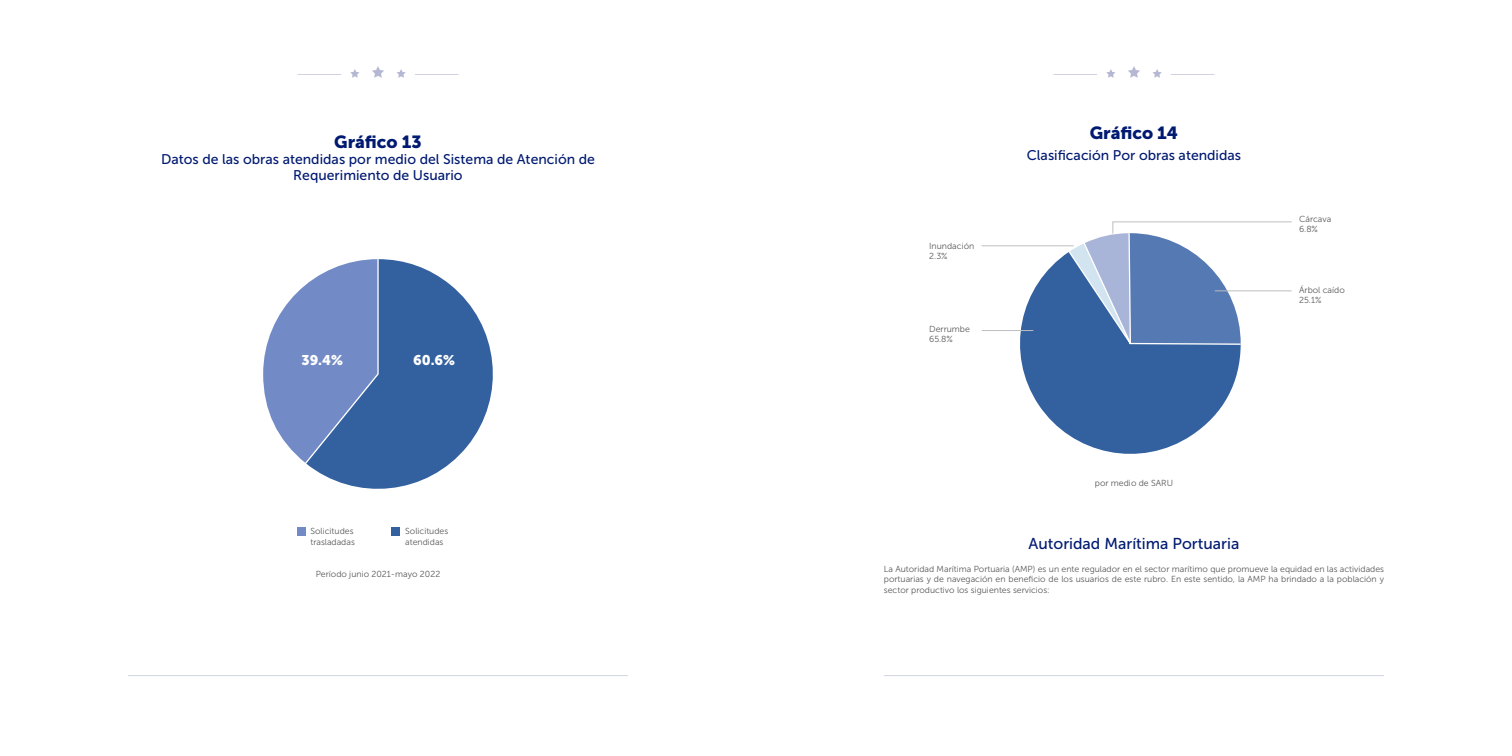
<style>
.page{position:relative;width:1512px;height:756px;background:#fff}
.page>*{position:absolute;margin:0;border:0;box-sizing:border-box;transform-origin:0 0}
.t1{font:17.5px "Museo Sans 900";color:#001a71}
.t2{font:15.75px "Museo Sans 500";color:#001a71}
.t3{font:14px/15.8px "Museo Sans 500";color:#001a71;text-align:center}
.t4{font:14px "Museo Sans 900";color:#fff}
.t5{font:8.75px/10.5px "Museo Sans 300";color:#58595b}
</style>
<div class="page">
<hr style="left:297px;top:74px;width:44px;height:1px;background:#b5b8d2">
<hr style="left:415px;top:74px;width:44px;height:1px;background:#b5b8d2">
<svg style="left:372px;top:66px;width:12px;height:12px"></svg>
<svg style="left:397px;top:69px;width:9px;height:9px"></svg>
<svg style="left:350px;top:69px;width:9px;height:9px"></svg>
<hr style="left:1053px;top:74px;width:44px;height:1px;background:#b5b8d2">
<hr style="left:1171px;top:74px;width:44px;height:1px;background:#b5b8d2">
<svg style="left:1128px;top:66px;width:12px;height:12px"></svg>
<svg style="left:1153px;top:69px;width:9px;height:9px"></svg>
<svg style="left:1106px;top:69px;width:9px;height:9px"></svg>
<hr style="left:128px;top:675px;width:500px;height:1px;background:#011e5c">
<hr style="left:884px;top:675px;width:500px;height:1px;background:#011e5c">
<svg style="left:309px;top:259px;width:184px;height:230px;fill:#33619f"></svg>
<svg style="left:263px;top:259px;width:116px;height:207px"></svg>
<div style="left:297px;top:527px;width:8px;height:8px;background:#728bc6"></div>
<div style="left:392px;top:527px;width:8px;height:8px;background:#33619f"></div>
<svg style="left:1020px;top:253px;width:220px;height:201px;fill:#33619f"></svg>
<svg style="left:1067px;top:221px;width:225px;height:137px"></svg>
<hr style="left:982px;top:245px;width:92px;height:1px;background:#bcbec0">
<hr style="left:982px;top:330px;width:51px;height:1px;background:#bcbec0">
<h1 class="t1" style="left:334px;top:132px;width:89px">Gráfico 13</h1>
<h3 class="t3" style="left:161px;top:151px;width:435px">Datos de las obras atendidas por medio del Sistema de Atención de<br>Requerimiento de Usuario</h3>
<h3 class="t4" style="left:301px;top:352px;width:43px">39.4%</h3>
<h3 class="t4" style="left:413px;top:352px;width:43px">60.6%</h3>
<p class="t5" style="left:310px;top:526px;width:46px">Solicitudes trasladadas</p>
<p class="t5" style="left:405px;top:526px;width:45px">Solicitudes atendidas</p>
<p class="t5" style="left:316px;top:569px;width:126px">Período junio 2021-mayo 2022</p>
<p class="t5" style="left:929px;top:240px;width:47px">Inundación<br>2.3%</p>
<p class="t5" style="left:929px;top:324px;width:42px">Derrumbe<br>65.8%</p>
<h1 class="t1" style="left:1090px;top:123px;width:90px">Gráfico 14</h1>
<h3 class="t3" style="left:1027px;top:148px;width:216px">Clasificación Por obras atendidas</h3>
<p class="t5" style="left:1095px;top:478px;width:80px">por medio de SARU</p>
<p class="t5" style="left:1299px;top:214px;width:34px">Cárcava<br>6.8%</p>
<p class="t5" style="left:1299px;top:284px;width:47px">Árbol caído<br>25.1%</p>
<h2 class="t2" style="left:1029px;top:535px;width:212px">Autoridad Marítima Portuaria</h2>
<p class="t5" style="left:884px;top:564px;width:502px;text-align:justify">La Autoridad Marítima Portuaria (AMP) es un ente regulador en el sector marítimo que promueve la equidad en las actividades portuarias y de navegación en beneficio de los usuarios de este rubro. En este sentido, la AMP ha brindado a la población y sector productivo los siguientes servicios:</p>
</div>
